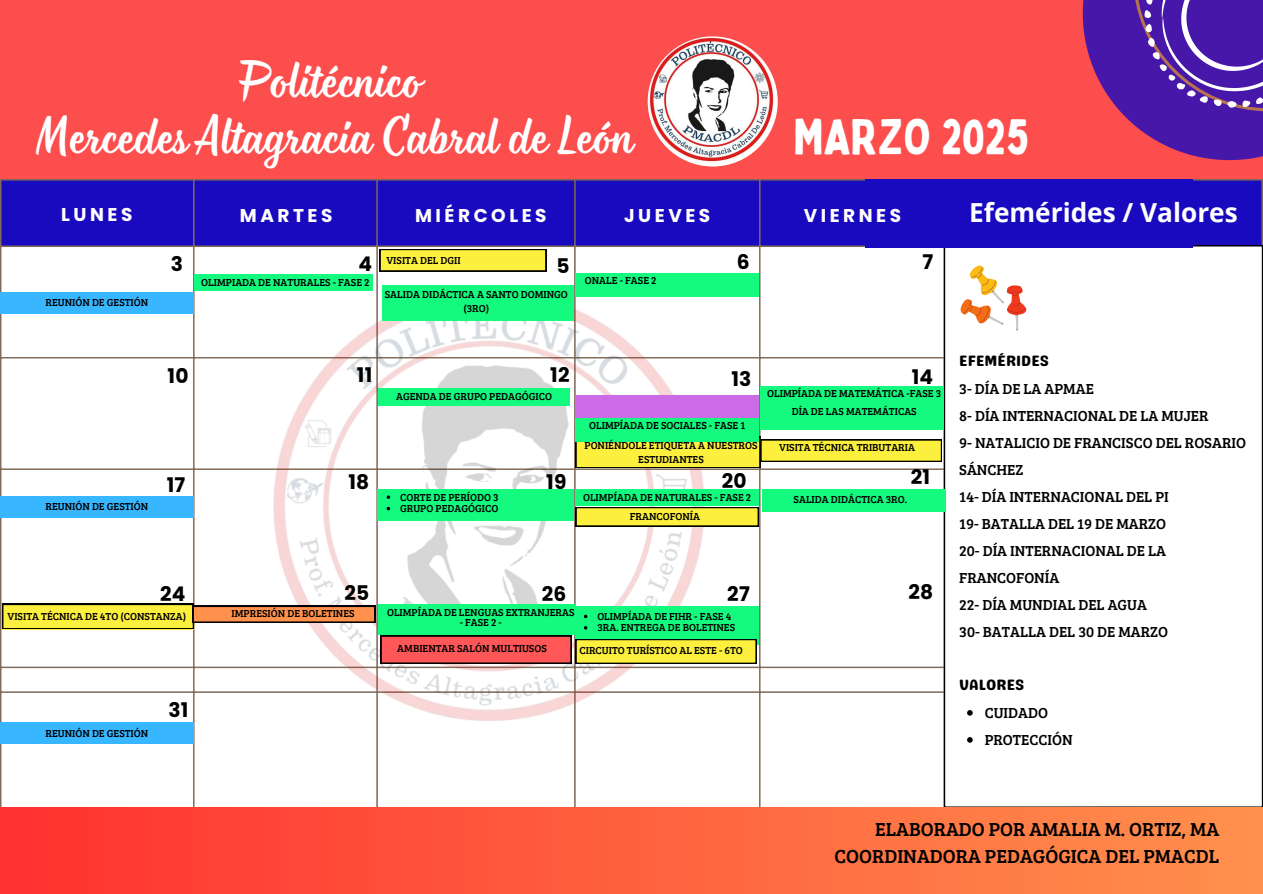
<style>
.page{position:relative;width:1263px;height:894px;background:#fff}
.page>*{position:absolute;margin:0;border:0;box-sizing:border-box;transform-origin:0 0}
.t1{font:49.35px "Bobby Jones";color:#fff}
.t2{font:40.5px/56.2px "Monarda";color:#fff;text-align:center}
.t3{font:700 26.25px "Open Sans";color:#fff}
.t4{font:700 20.1px "Poppins";letter-spacing:.01em;color:#000}
.t5{font:19.5px/27px "Bree Serif";color:#000;text-align:right}
.t6{font:700 18.45px "Poppins";letter-spacing:.19em;color:#fff}
.t7{font:15px/27px "Bree Serif";color:#000}
.t8{font:15px "Genty Sans";color:#000}
.t9{font:10.5px/14px "Bree Serif";color:#000;text-align:center}
</style>
<div class="page">
<div style="left:0;top:0;width:1263px;height:893px;background:#fd4e4e"></div>
<div style="left:1px;top:180px;width:1260px;height:65px;background:#190ac0"></div>
<div style="left:1px;top:247px;width:942px;height:560px;background:#fff"></div>
<hr style="left:0;top:180px;width:1px;height:711px;background:#826c59">
<hr style="left:193px;top:180px;width:2px;height:711px;background:#826c59">
<hr style="left:376px;top:180px;width:2px;height:711px;background:#826c59">
<hr style="left:574px;top:180px;width:2px;height:711px;background:#826c59">
<hr style="left:759px;top:180px;width:1px;height:711px;background:#826c59">
<hr style="left:943px;top:180px;width:2px;height:711px;background:#826c59">
<hr style="left:1261px;top:180px;width:2px;height:711px;background:#826c59">
<hr style="left:0;top:179px;width:1263px;height:1px;background:#826c59">
<hr style="left:0;top:245px;width:1263px;height:2px;background:#826c59">
<hr style="left:0;top:357px;width:1263px;height:1px;background:#826c59">
<hr style="left:0;top:468px;width:1263px;height:2px;background:#826c59">
<hr style="left:0;top:666px;width:1263px;height:2px;background:#826c59">
<hr style="left:0;top:691px;width:1263px;height:1px;background:#826c59">
<img style="left:252px;top:284px;width:483px;height:457px">
<div style="left:944px;top:245px;width:318px;height:562px;background:#fff"></div>
<img style="left:648px;top:36px;width:130px;height:130px;border-radius:50%">
<svg style="left:1083px;top:0;width:180px;height:160px"></svg>
<svg style="left:948px;top:255px;width:92px;height:95px;background:#fcece0"></svg>
<div style="left:865px;top:179px;width:328px;height:68px;background:#190ac0"></div>
<div style="left:377px;top:489px;width:196px;height:31px;background:#14fa7e"></div>
<div style="left:576px;top:395px;width:183px;height:23px;background:#cb6ce6"></div>
<div style="left:576px;top:436px;width:184px;height:32px;background:#040401"></div>
<div style="left:0;top:292px;width:194px;height:21px;background:#38b6ff"></div>
<div style="left:0;top:807px;width:1263px;height:86px;background:linear-gradient(to right,#ff3131,#ff904d)"></div>
<div style="left:0;top:496px;width:194px;height:21px;background:#38b6ff"></div>
<div style="left:0;top:722px;width:194px;height:21px;background:#38b6ff"></div>
<svg style="left:967px;top:709px;width:6px;height:6px"></svg>
<svg style="left:967px;top:736px;width:6px;height:6px"></svg>
<div style="left:576px;top:606px;width:183px;height:38px;background:#14fa7e"></div>
<div style="left:379px;top:604px;width:197px;height:30px;background:#14fa7e"></div>
<div style="left:379px;top:388px;width:191px;height:17px;background:#14fa7e"></div>
<div style="left:194px;top:275px;width:178px;height:16px;background:#14fa7e"></div>
<svg style="left:387px;top:495px;width:3px;height:4px"></svg>
<div style="left:761px;top:386px;width:183px;height:43px;background:#14fa7e"></div>
<div style="left:576px;top:489px;width:183px;height:17px;background:#14fa7e"></div>
<div style="left:576px;top:418px;width:183px;height:23px;background:#14fa7e"></div>
<div style="left:576px;top:273px;width:183px;height:23px;background:#14fa7e"></div>
<svg style="left:380px;top:249px;width:166px;height:22px;background:#e3d736"></svg>
<svg style="left:576px;top:436px;width:366px;height:31px;background:#d8e458"></svg>
<svg style="left:576px;top:507px;width:183px;height:19px;background:#e0d436"></svg>
<div style="left:2px;top:603px;width:192px;height:26px;background:#050501"></div>
<div style="left:763px;top:489px;width:183px;height:22px;background:#14fa7e"></div>
<svg style="left:3px;top:603px;width:372px;height:25px;background:#deb953"></svg>
<svg style="left:381px;top:635px;width:375px;height:28px"></svg>
<div style="left:382px;top:284px;width:191px;height:36px;background:#14fa7e"></div>
<h4 class="t2" style="left:35px;top:54px;width:598px">Politécnico<br>Mercedes Altagracia Cabral de León</h4>
<h4 class="t1" style="left:793px;top:106px;width:238px">MARZO 2025</h4>
<h1 class="t6" style="left:61px;top:201px;width:73px">LUNES</h1>
<p class="t6" style="left:240px;top:202px;width:94px">MARTES</p>
<p class="t6" style="left:415px;top:202px;width:133px">MIÉRCOLES</p>
<h3 class="t6" style="left:624px;top:202px;width:88px">JUEVES</h3>
<p class="t6" style="left:804px;top:202px;width:99px">VIERNES</p>
<h4 class="t9" style="left:46px;top:295px;width:104px">REUNIÓN DE GESTIÓN</h4>
<p class="t4" style="left:171px;top:250px;width:14px">3</p>
<p class="t4" style="left:359px;top:250px;width:15px">4</p>
<p class="t9" style="left:201px;top:275px;width:170px">OLIMPIADA DE NATURALES - FASE 2</p>
<p class="t9" style="left:386px;top:253px;width:76px">VISITA DEL DGII</p>
<p class="t4" style="left:556px;top:251px;width:15px">5</p>
<p class="t9" style="left:385px;top:286px;width:184px">SALIDA DIDÁCTICA A SANTO DOMINGO (3RO)</p>
<p class="t9" style="left:585px;top:273px;width:73px">ONALE - FASE 2</p>
<h4 class="t4" style="left:737px;top:248px;width:14px">6</h4>
<h4 class="t4" style="left:922px;top:248px;width:12px">7</h4>
<p class="t9" style="left:46px;top:499px;width:104px">REUNIÓN DE GESTIÓN</p>
<p class="t4" style="left:168px;top:362px;width:22px">10</p>
<p class="t4" style="left:550px;top:361px;width:21px">12</p>
<p class="t4" style="left:731px;top:364px;width:22px">13</p>
<p class="t4" style="left:357px;top:361px;width:17px">11</p>
<p class="t9" style="left:396px;top:389px;width:158px">AGENDA DE GRUPO PEDAGÓGICO</p>
<p class="t4" style="left:912px;top:362px;width:23px">14</p>
<p class="t9" style="left:767px;top:386px;width:176px">OLIMPÍADA DE MATEMÁTICA -FASE 3</p>
<p class="t9" style="left:792px;top:403px;width:127px">DÍA DE LAS MATEMÁTICAS</p>
<p class="t9" style="left:589px;top:418px;width:158px">OLIMPÍADA DE SOCIALES - FASE 1</p>
<p class="t9" style="left:584px;top:437px;width:175px">PONIÉNDOLE ETIQUETA A NUESTROS<br>ESTUDIANTES</p>
<p class="t9" style="left:779px;top:440px;width:137px">VISITA TÉCNICA TRIBUTARIA</p>
<p class="t4" style="left:167px;top:471px;width:20px">17</p>
<p class="t4" style="left:546px;top:467px;width:22px">19</p>
<p class="t4" style="left:722px;top:466px;width:26px">20</p>
<p class="t4" style="left:348px;top:467px;width:22px">18</p>
<p class="t9" style="left:400px;top:489px;width:100px">CORTE DE PERÍODO 3</p>
<p class="t9" style="left:400px;top:501px;width:100px">GRUPO PEDAGÓGICO</p>
<p class="t9" style="left:583px;top:490px;width:170px">OLIMPÍADA DE NATURALES - FASE 2</p>
<p class="t9" style="left:630px;top:508px;width:72px">FRANCOFONÍA</p>
<p class="t4" style="left:911px;top:463px;width:21px">21</p>
<p class="t9" style="left:793px;top:491px;width:115px">SALIDA DIDÁCTICA 3RO.</p>
<p class="t4" style="left:160px;top:579px;width:27px">24</p>
<p class="t4" style="left:344px;top:578px;width:26px">25</p>
<h6 class="t4" style="left:542px;top:579px;width:26px">26</h6>
<p class="t4" style="left:727px;top:579px;width:24px">27</p>
<p class="t4" style="left:908px;top:577px;width:26px">28</p>
<p class="t9" style="left:8px;top:608px;width:180px">VISITA TÉCNICA DE 4TO (CONSTANZA)</p>
<p class="t9" style="left:46px;top:725px;width:104px">REUNIÓN DE GESTIÓN</p>
<p class="t4" style="left:168px;top:695px;width:22px">31</p>
<p class="t9" style="left:232px;top:605px;width:124px">IMPRESIÓN DE BOLETINES</p>
<p class="t9" style="left:387px;top:606px;width:189px;line-height:10.5px">OLIMPÍADA DE LENGUAS EXTRANJERAS -FASE2-</p>
<p class="t9" style="left:597px;top:608px;width:136px">OLIMPÍADA DE FIHR - FASE 4</p>
<p class="t9" style="left:597px;top:620px;width:139px">3RA. ENTREGA DE BOLETINES</p>
<p class="t9" style="left:397px;top:640px;width:151px">AMBIENTAR SALÓN MULTIUSOS</p>
<p class="t9" style="left:579px;top:642px;width:165px">CIRCUITO TURÍSTICO AL ESTE - 6TO</p>
<p class="t3" style="left:969px;top:193px;width:270px">Efemérides / Valores</p>
<p class="t8" style="left:959px;top:351px;width:91px">EFEMÉRIDES</p>
<p class="t7" style="left:959px;top:374px;width:136px">3- DÍA DE LA APMAE</p>
<p class="t7" style="left:959px;top:401px;width:251px">8- DÍA INTERNACIONAL DE LA MUJER</p>
<p class="t7" style="left:959px;top:428px;width:288px">9- NATALICIO DE FRANCISCO DEL ROSARIO<br>SÁNCHEZ</p>
<p class="t7" style="left:959px;top:482px;width:211px">14- DÍA INTERNACIONAL DEL PI</p>
<p class="t7" style="left:959px;top:509px;width:208px">19- BATALLA DEL 19 DE MARZO</p>
<p class="t7" style="left:959px;top:536px;width:208px">20- DÍA INTERNACIONAL DE LA<br>FRANCOFONÍA</p>
<p class="t7" style="left:959px;top:590px;width:189px">22- DÍA MUNDIAL DEL AGUA</p>
<p class="t7" style="left:959px;top:617px;width:210px">30- BATALLA DEL 30 DE MARZO</p>
<p class="t8" style="left:959px;top:675px;width:67px">VALORES</p>
<p class="t7" style="left:985px;top:698px;width:65px">CUIDADO</p>
<p class="t7" style="left:985px;top:725px;width:89px">PROTECCIÓN</p>
<p class="t5" style="left:834px;top:814px;width:386px">ELABORADO POR AMALIA M. ORTIZ, MA<br>COORDINADORA PEDAGÓGICA DEL PMACDL</p>
</div>
